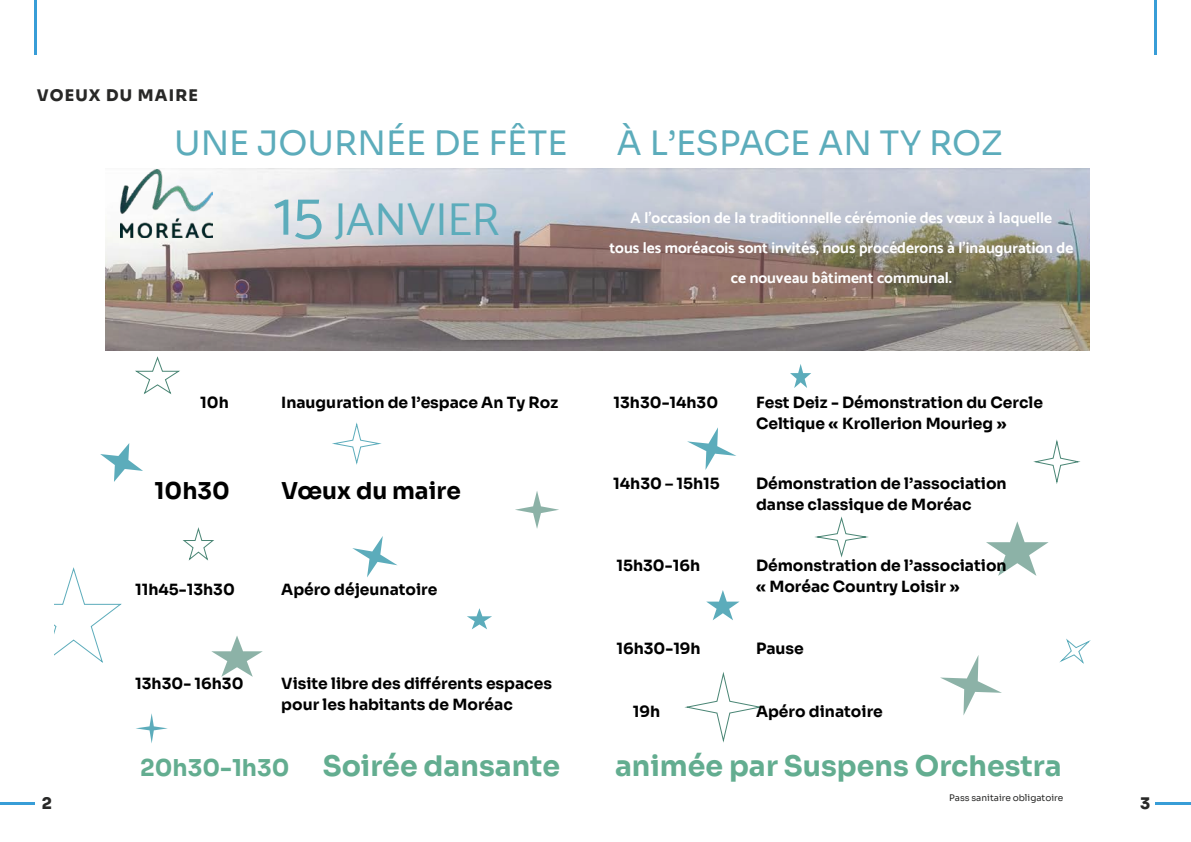
<style>
.page{position:relative;width:1191px;height:842px;background:#fff}
.page>*{position:absolute;margin:0;border:0;box-sizing:border-box;transform-origin:0 0}
.t1{font:46.4px "Catamaran";color:#5cacbb}
.t2{font:33.6px "Sora";color:#5cacbb}
.t3{font:700 28.3px "Sora";color:#63ad90}
.t4{font:700 23.2px "Sora";color:#000}
.t5{font:800 16px "Sora";letter-spacing:.075em;color:#282827}
.t6{font:700 15.5px/20.9px "Sora";color:#000}
.t7{font:700 15.5px/30.2px "Catamaran";color:#fff;text-align:center}
.t8{font:9px "Sora";color:#282827}
.s1{font-size:61.9px}
.s2{font-size:23.2px}
</style>
<div class="page">
<hr style="left:34px;top:0;width:3px;height:54px;background:#389dd7">
<hr style="left:0;top:802px;width:35px;height:3px;background:#389dd7">
<hr style="left:1154px;top:0;width:3px;height:54px;background:#389dd7">
<hr style="left:1155px;top:802px;width:36px;height:3px;background:#389dd7">
<svg style="left:55px;top:568px;width:66px;height:95px"></svg>
<svg style="left:136px;top:713px;width:32px;height:30px"></svg>
<svg style="left:352px;top:536px;width:45px;height:41px"></svg>
<svg style="left:815px;top:517px;width:51px;height:40px"></svg>
<svg style="left:685px;top:672px;width:75px;height:70px"></svg>
<svg style="left:986px;top:521px;width:62px;height:55px"></svg>
<svg style="left:211px;top:636px;width:52px;height:41px"></svg>
<svg style="left:687px;top:427px;width:49px;height:43px"></svg>
<svg style="left:790px;top:364px;width:21px;height:24px"></svg>
<svg style="left:706px;top:590px;width:33px;height:30px"></svg>
<svg style="left:1034px;top:440px;width:44px;height:43px"></svg>
<svg style="left:183px;top:528px;width:31px;height:32px"></svg>
<svg style="left:135px;top:357px;width:45px;height:37px"></svg>
<svg style="left:333px;top:423px;width:46px;height:41px"></svg>
<img style="left:105px;top:169px;width:984px;height:182px">
<img style="left:120px;top:170px;width:92px;height:68px">
<svg style="left:515px;top:491px;width:44px;height:38px"></svg>
<svg style="left:100px;top:443px;width:43px;height:39px"></svg>
<svg style="left:467px;top:608px;width:25px;height:21px"></svg>
<svg style="left:940px;top:655px;width:62px;height:60px"></svg>
<svg style="left:1060px;top:639px;width:29px;height:24px"></svg>
<p class="t5" style="left:37px;top:82px;width:163px">VOEUX DU MAIRE</p>
<h2 class="t2" style="left:174px;top:115px;width:395px">UNE JOURNÉE DE FÊTE</h2>
<h1 class="t1" style="left:273px;top:184px;width:227px"><span class="s1">15</span> JANVIER</h1>
<h2 class="t2" style="left:616px;top:115px;width:387px">À L’ESPACE AN TY ROZ</h2>
<p class="t7" style="left:609px;top:202px;width:465px">A l’occasion de la traditionnelle cérémonie des vœux à laquelle<br>tous les moréacois sont invités, nous procéderons à l’inauguration de ce nouveau bâtiment communal.</p>
<p class="t6" style="left:200px;top:390px;width:30px">10h</p>
<p class="t6" style="left:281px;top:390px;width:278px">Inauguration de l’espace An Ty Roz</p>
<h3 class="t4" style="left:154px;top:471px;width:77px">10h30</h3>
<h3 class="t4" style="left:281px;top:471px;width:181px">Vœux du maire</h3>
<p class="t6" style="left:135px;top:578px;width:101px">11h45-13h30</p>
<p class="t6" style="left:281px;top:578px;width:158px">Apéro déjeunatoire</p>
<p class="t6" style="left:135px;top:671px;width:110px">13h30- 16h30</p>
<p class="t6" style="left:281px;top:671px;width:272px">Visite libre des différents espaces pour les habitants de Moréac</p>
<p class="t6" style="left:613px;top:390px;width:106px">13h30-14h30</p>
<p class="t6" style="left:756px;top:390px;width:288px">Fest Deiz - Démonstration du Cercle<br>Celtique « Krollerion Mourieg »</p>
<p class="t6" style="left:613px;top:472px;width:108px">14h30 – 15h15</p>
<p class="t6" style="left:756px;top:472px;width:252px">Démonstration de l’association danse classique de Moréac</p>
<p class="t6" style="left:616px;top:553px;width:85px">15h30-16h</p>
<p class="t6" style="left:756px;top:553px;width:252px">Démonstration de l’association « Moréac Country Loisir »</p>
<p class="t6" style="left:616px;top:637px;width:86px">16h30-19h</p>
<p class="t6" style="left:756px;top:637px;width:49px">Pause</p>
<p class="t6" style="left:632px;top:699px;width:29px">19h</p>
<p class="t6" style="left:756px;top:699px;width:128px">Apéro dinatoire</p>
<h3 class="t3" style="left:140px;top:742px;width:421px"><span class="s2">20h30-1h30</span> Soirée dansante</h3>
<h3 class="t3" style="left:615px;top:742px;width:448px">animée par Suspens Orchestra</h3>
<p class="t8" style="left:949px;top:790px;width:116px">Pass sanitaire obligatoire</p>
<p class="t5" style="left:42px;top:790px;width:12px">2</p>
<p class="t5" style="left:1140px;top:790px;width:12px">3</p>
</div>
